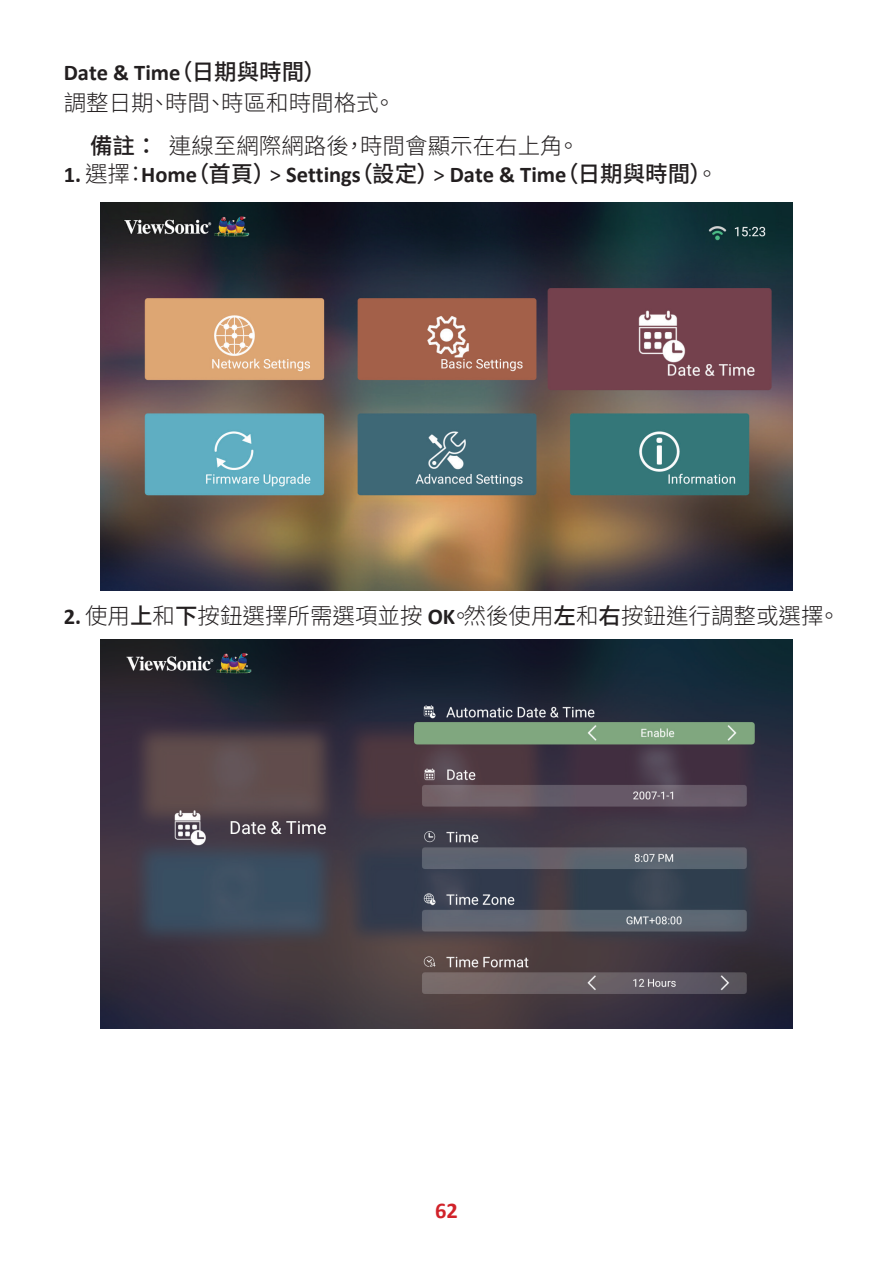
<style>
.page{position:relative;width:893px;height:1263px;background:#fff}
.page>*{position:absolute;margin:0;border:0;box-sizing:border-box;transform-origin:0 0}
.t1{font:300 22.5px/42.8px "Noto Sans TC";color:#231f20}
.t2{font:700 22.5px "Calibri";color:#231f20}
.t3{font:700 22.5px "Calibri";color:#d1232a}
.s1{font-family:"Noto Sans TC";font-weight:500}
.s2{font-weight:500}
.s3{font-family:"Noto Sans TC";font-weight:300}
.s4{font-weight:400}
.s5{font-family:"Calibri";font-weight:700}
</style>
<div class="page">
<img style="left:101px;top:202px;width:691px;height:389px">
<img style="left:101px;top:639px;width:691px;height:389px">
<p class="t2" style="left:64px;top:56px;width:264px">Date &amp; Time<span class="s1">（日期與時間）</span></p>
<p class="t1" style="left:90px;top:82px;width:491px;text-indent:-26px">調整日期、時間、時區和時間格式。<br><span class="s2">備註：</span>連線至網際網路後，時間會顯示在右上角。</p>
<p class="t2" style="left:64px;top:159px;width:656px">1. <span class="s3">選擇：</span>Home<span class="s1">（首頁）</span><span class="s4">&gt;</span> Settings<span class="s1">（設定）</span><span class="s4">&gt;</span> Date &amp; Time<span class="s1">（日期與時間）</span><span class="s3">。</span></p>
<p class="t1" style="left:64px;top:594px;width:778px"><span class="s5">2.</span> 使用<span class="s2">上</span>和<span class="s2">下</span>按鈕選擇所需選項並按 <span class="s5">OK</span>。然後使用<span class="s2">左</span>和<span class="s2">右</span>按鈕進行調整或選擇。</p>
<p class="t3" style="left:435px;top:1194px;width:24px">62</p>
</div>
